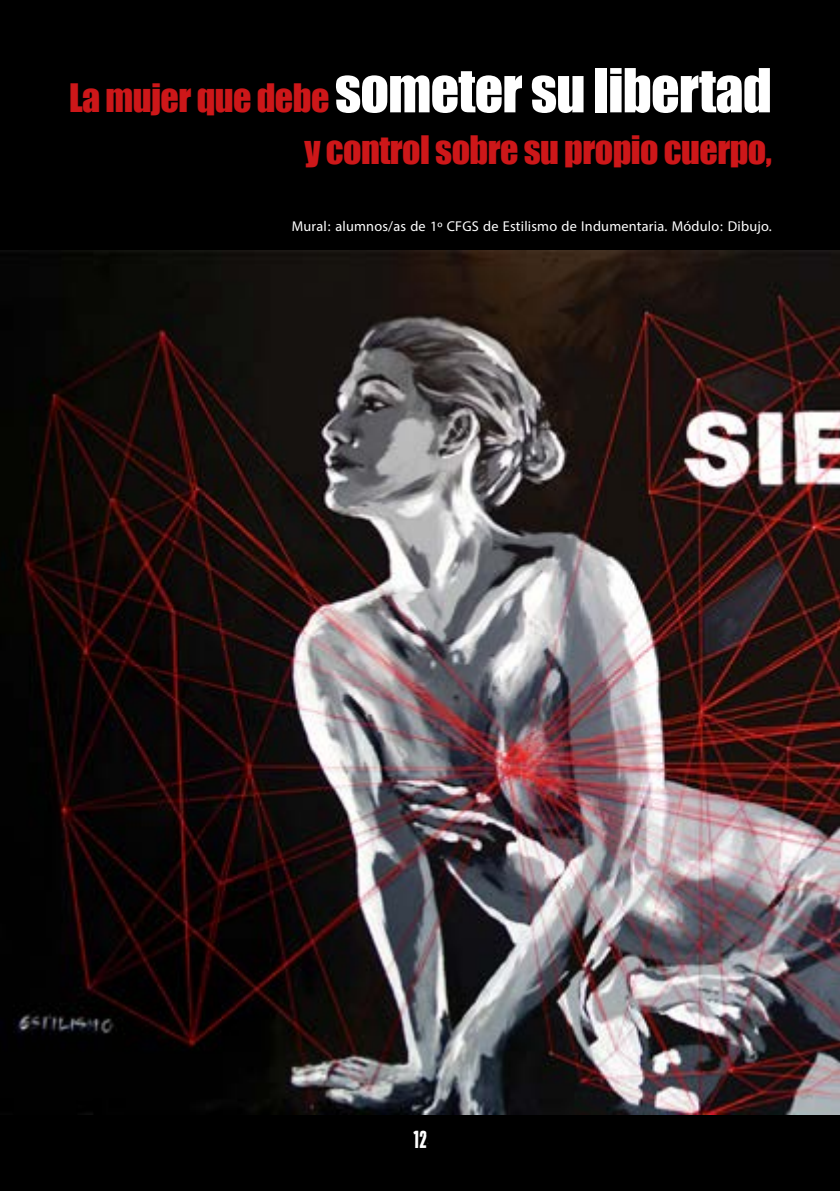
<style>
.page{position:relative;width:840px;height:1191px;background:#fff}
.page>*{position:absolute;margin:0;border:0;box-sizing:border-box;transform-origin:0 0}
.t1{font:56px "Impact";letter-spacing:-.015em;color:#fff}
.t2{font:36px "Impact";letter-spacing:-.015em;color:#cd1719}
.t3{font:24px "Hypotheticalmoonof Mercury";color:#fff}
.t4{font:20px "Myriad Arabic";letter-spacing:.01em;color:#fff}
.s1{font-size:36px;color:#cd1719}
</style>
<div class="page">
<div style="left:0;top:0;width:839px;height:1191px;background:#000"></div>
<img style="left:0;top:251px;width:839px;height:863px">
<h1 class="t1" style="left:69px;top:47px;width:704px"><span class="s1">La mujer que debe</span> someter su libertad</h1>
<h2 class="t2" style="left:304px;top:122px;width:468px">y control sobre su propio cuerpo,</h2>
<p class="t4" style="left:292px;top:212px;width:481px">Mural: alumnos/as de 1º CFGS de Estilismo de Indumentaria. Módulo: Dibujo.</p>
<p class="t3" style="left:412px;top:1124px;width:16px">12</p>
</div>
